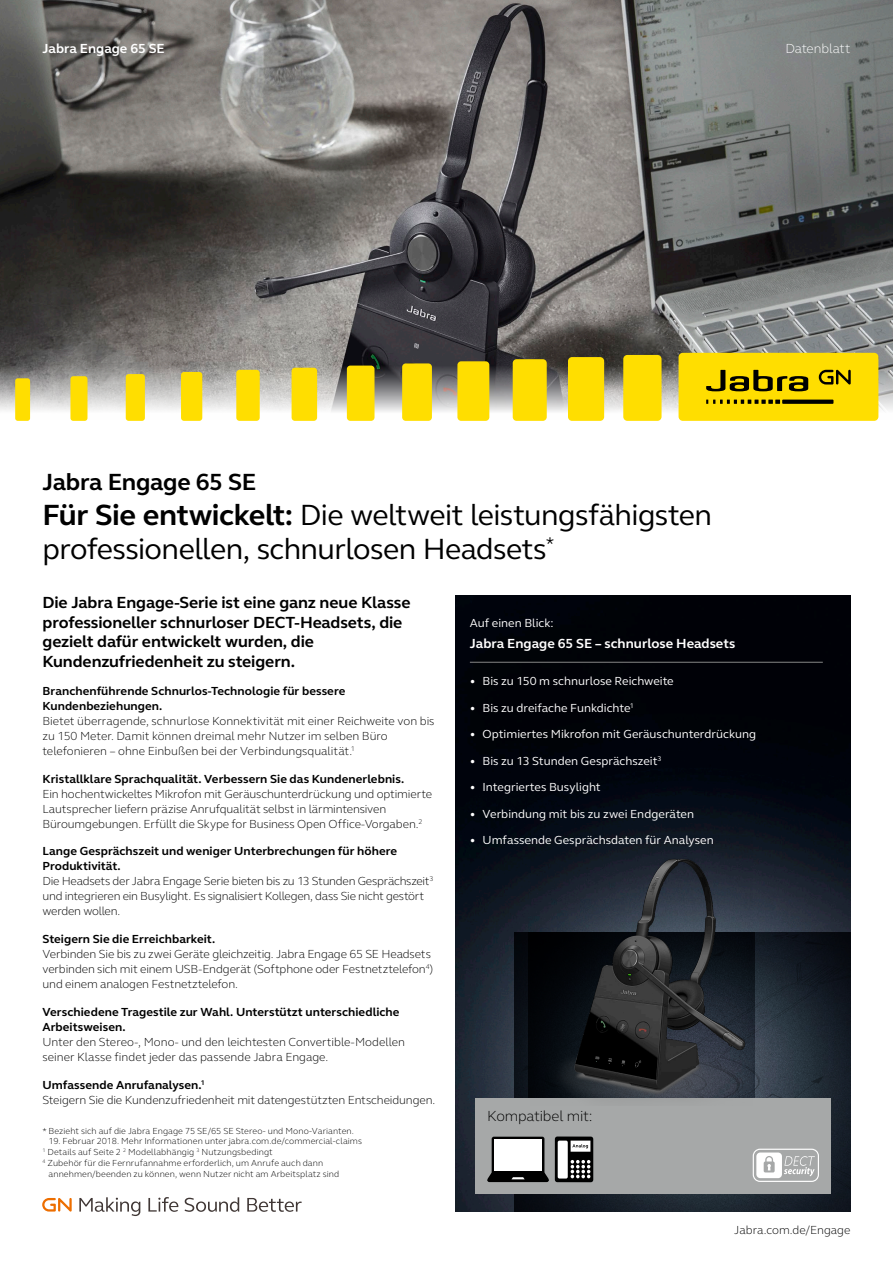
<style>
.page{position:relative;width:893px;height:1263px;background:#fff}
.page>*{position:absolute;margin:0;border:0;box-sizing:border-box;transform-origin:0 0}
.t1{font:30px/34.5px "GN Elliot";letter-spacing:-.02em;color:#000}
.t2{font:700 24px "GN Elliot";letter-spacing:-.015em;color:#000}
.t3{font:700 16.5px/19.8px "GN Elliot";letter-spacing:-.005em;color:#000}
.t4{font:300 15px "GN Elliot";letter-spacing:-.01em;color:#000}
.t5{font:700 13.5px "GN Elliot";color:#fff}
.t6{font:300 13.5px "GN Elliot";letter-spacing:-.005em;color:#fff}
.t7{font:300 12px/15px "GN Elliot";letter-spacing:-.01em;color:#000}
.t8{font:12px "GN Elliot";color:#fff}
.t9{font:700 12px/15px "GN Elliot";letter-spacing:.005em;color:#000}
.t10{font:300 9px "GN Elliot";letter-spacing:.01em;color:#000}
.s1{font-weight:700}
</style>
<div class="page">
<img style="left:455px;top:595px;width:395px;height:617px">
<hr style="left:470px;top:662px;width:353px;height:1px;background:#868686">
<svg style="left:514px;top:932px;width:336px;height:280px;background:#19222b"></svg>
<img style="left:0;top:0;width:893px;height:420px">
<svg style="left:42px;top:1198px;width:30px;height:13px"></svg>
<svg style="left:79px;top:1197px;width:61px;height:19px"></svg>
<svg style="left:148px;top:1197px;width:30px;height:15px"></svg>
<svg style="left:185px;top:1197px;width:54px;height:15px"></svg>
<svg style="left:247px;top:1198px;width:55px;height:14px"></svg>
<div style="left:475px;top:1098px;width:356px;height:96px;background:#a6a8a8"></div>
<div style="left:15px;top:378px;width:15px;height:43px;background:#ffde00;border-radius:3px"></div>
<div style="left:70px;top:376px;width:17px;height:45px;background:#ffde00;border-radius:3px"></div>
<div style="left:126px;top:374px;width:19px;height:47px;background:#ffde00;border-radius:3px"></div>
<div style="left:181px;top:372px;width:21px;height:49px;background:#ffde00;border-radius:3px"></div>
<div style="left:236px;top:370px;width:24px;height:51px;background:#ffde00;border-radius:3px"></div>
<div style="left:292px;top:368px;width:25px;height:53px;background:#ffde00;border-radius:3px"></div>
<div style="left:347px;top:366px;width:27px;height:55px;background:#ffde00;border-radius:3px"></div>
<div style="left:402px;top:363px;width:30px;height:58px;background:#ffde00;border-radius:4px"></div>
<div style="left:457px;top:361px;width:32px;height:60px;background:#ffde00;border-radius:4px"></div>
<div style="left:513px;top:359px;width:34px;height:62px;background:#ffde00;border-radius:4px"></div>
<div style="left:568px;top:357px;width:36px;height:64px;background:#ffde00;border-radius:4px"></div>
<div style="left:623px;top:355px;width:38px;height:66px;background:#ffde00;border-radius:4px"></div>
<div style="left:679px;top:353px;width:199px;height:68px;background:#ffde00;border-radius:4px"></div>
<svg style="left:706px;top:370px;width:102px;height:21px"></svg>
<svg style="left:706px;top:400px;width:74px;height:4px"></svg>
<svg style="left:782px;top:400px;width:51px;height:4px"></svg>
<svg style="left:819px;top:370px;width:32px;height:14px"></svg>
<svg style="left:753px;top:1149px;width:66px;height:33px"></svg>
<div style="left:492px;top:1137px;width:52px;height:38px;background:#000;border-radius:2px"></div>
<div style="left:494px;top:1139px;width:48px;height:32px;background:#fff"></div>
<svg style="left:487px;top:1172px;width:62px;height:10px"></svg>
<svg style="left:555px;top:1136px;width:38px;height:46px;background:#6d6d6d"></svg>
<img style="left:530px;top:835px;width:223px;height:263px">
<p class="t5" style="left:43px;top:39px;width:124px">Jabra Engage 65 SE</p>
<p class="t6" style="left:785px;top:39px;width:67px">Datenblatt</p>
<h2 class="t2" style="left:43px;top:466px;width:215px">Jabra Engage 65 SE</h2>
<h1 class="t1" style="left:43px;top:497px;width:671px"><span class="s1">Für Sie entwickelt:</span> Die weltweit leistungsfähigsten professionellen, schnurlosen Headsets<sup>*</sup></h1>
<h3 class="t3" style="left:43px;top:592px;width:369px">Die Jabra Engage-Serie ist eine ganz neue Klasse professioneller schnurloser DECT-Headsets, die gezielt dafür entwickelt wurden, die Kundenzufriedenheit zu steigern.</h3>
<p class="t9" style="left:43px;top:683px;width:304px">Branchenführende Schnurlos-Technologie für bessere<br>Kundenbeziehungen.</p>
<p class="t7" style="left:43px;top:713px;width:394px">Bietet überragende, schnurlose Konnektivität mit einer Reichweite von bis zu 150 Meter. Damit können dreimal mehr Nutzer im selben Büro telefonieren – ohne Einbußen bei der Verbindungsqualität.<sup>1</sup></p>
<p class="t9" style="left:43px;top:771px;width:363px">Kristallklare Sprachqualität. Verbessern Sie das Kundenerlebnis.</p>
<p class="t7" style="left:43px;top:786px;width:391px">Ein hochentwickeltes Mikrofon mit Geräuschunterdrückung und optimierte<br>Lautsprecher liefern präzise Anrufqualität selbst in lärmintensiven<br>Büroumgebungen. Erfüllt die Skype for Business Open Office-Vorgaben.<sup>2</sup></p>
<p class="t7" style="left:43px;top:843px;width:393px"><span class="s1">Lange Gesprächszeit und weniger Unterbrechungen für höhere Produktivität.<br></span>Die Headsets der Jabra Engage Serie bieten bis zu 13 Stunden Gesprächszeit<sup>3 </sup>und integrieren ein Busylight. Es signalisiert Kollegen, dass Sie nicht gestört werden wollen.</p>
<p class="t9" style="left:43px;top:931px;width:174px">Steigern Sie die Erreichbarkeit.</p>
<p class="t7" style="left:43px;top:946px;width:392px">Verbinden Sie bis zu zwei Geräte gleichzeitig. Jabra Engage 65 SE Headsets verbinden sich mit einem USB-Endgerät (Softphone oder Festnetztelefon<sup>4</sup>) und einem analogen Festnetztelefon.</p>
<p class="t9" style="left:43px;top:1004px;width:359px">Verschiedene Tragestile zur Wahl. Unterstützt unterschiedliche<br>Arbeitsweisen.</p>
<p class="t7" style="left:43px;top:1034px;width:364px">Unter den Stereo‑, Mono‑ und den leichtesten Convertible-Modellen seiner Klasse findet jeder das passende Jabra Engage.</p>
<p class="t7" style="left:43px;top:1077px;width:394px"><span class="s1">Umfassende Anrufanalysen.</span><sup>1<br></sup>Steigern Sie die Kundenzufriedenheit mit datengestützten Entscheidungen.</p>
<p class="t8" style="left:470px;top:615px;width:85px">Auf einen Blick:</p>
<p class="t5" style="left:470px;top:634px;width:267px">Jabra Engage 65 SE – schnurlose Headsets</p>
<p class="t8" style="left:470px;top:673px;width:205px">• Bis zu 150 m schnurlose Reichweite</p>
<p class="t8" style="left:470px;top:700px;width:165px">• Bis zu dreifache Funkdichte<sup>1</sup></p>
<p class="t8" style="left:470px;top:726px;width:288px">• Optimiertes Mikrofon mit Geräuschunterdrückung</p>
<p class="t8" style="left:470px;top:753px;width:193px">• Bis zu 13 Stunden Gesprächszeit<sup>3</sup></p>
<p class="t8" style="left:470px;top:779px;width:132px">• Integriertes Busylight</p>
<p class="t8" style="left:470px;top:806px;width:226px">• Verbindung mit bis zu zwei Endgeräten</p>
<p class="t8" style="left:470px;top:832px;width:245px">• Umfassende Gesprächsdaten für Analysen</p>
<p class="t10" style="left:43px;top:1124px;width:313px">* Bezieht sich auf die Jabra Engage 75 SE/65 SE Stereo- und Mono-Varianten.</p>
<p class="t10" style="left:49px;top:1135px;width:315px">19. Februar 2018. Mehr Informationen unter jabra.com.de/commercial-claims</p>
<p class="t10" style="left:43px;top:1146px;width:232px"><sup>1</sup> Details auf Seite 2 <sup>2</sup> Modellabhängig <sup>3</sup> Nutzungsbedingt</p>
<p class="t10" style="left:43px;top:1157px;width:282px"><sup>4</sup> Zubehör für die Fernrufannahme erforderlich, um Anrufe auch dann</p>
<p class="t10" style="left:49px;top:1168px;width:292px">annehmen/beenden zu können, wenn Nutzer nicht am Arbeitsplatz sind</p>
<p class="t4" style="left:487px;top:1106px;width:107px">Kompatibel mit:</p>
<p class="t7" style="left:734px;top:1222px;width:118px">Jabra.com.de/Engage</p>
</div>
